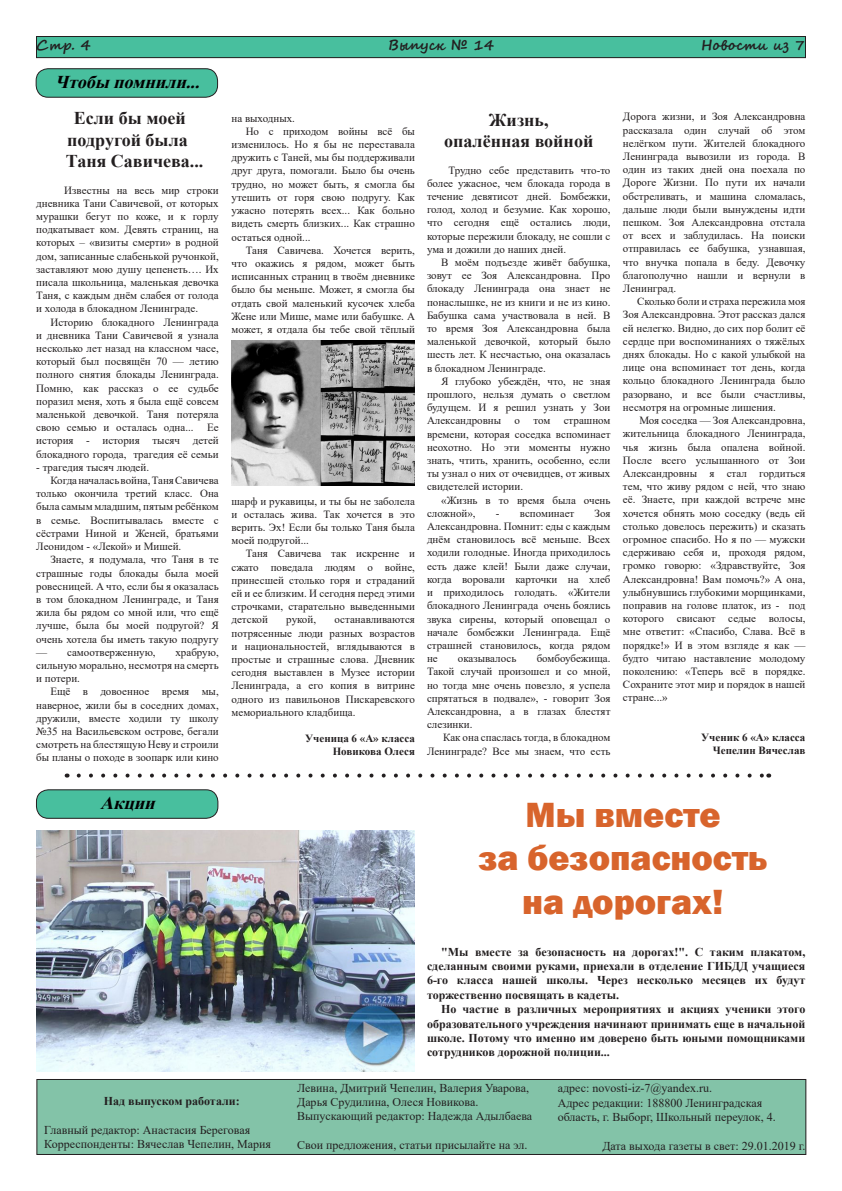
<style>
.page{position:relative;width:842px;height:1191px;background:#fff}
.page>*{position:absolute;margin:0;border:0;box-sizing:border-box;transform-origin:0 0}
.t1{font:800 36px "Franklin Gothic";color:#d8642c}
.t2{font:700 18px "Times New Roman";color:#231f20}
.t3{font:italic 700 18px "Times New Roman";color:#000001}
.t4{font:700 14px "Segoe Script";color:#231f20}
.t5{font:700 12px/14.4px "Times New Roman";color:#231f20;text-align:justify}
.t6{font:12px/14.4px "Times New Roman";color:#231f20}
.t7{font:11px/13.2px "Times New Roman";color:#231f20;text-align:justify}
.t8{font:700 11px "Times New Roman";color:#231f20}
</style>
<div class="page">
<div style="left:36px;top:36px;width:769px;height:22px;background:#48bf9e"></div>
<div style="left:36px;top:36px;width:770px;height:22px;border:1px solid #231f20"></div>
<div style="left:37px;top:1079px;width:769px;height:75px;background:#83c3a8"></div>
<div style="left:36px;top:1079px;width:770px;height:76px;border:1px solid #231f20"></div>
<div style="left:36px;top:69px;width:182px;height:28px;background:#48bf9e;border-radius:12px"></div>
<div style="left:36px;top:68px;width:182px;height:30px;border:1px solid #231f20;border-radius:12px"></div>
<img style="left:231px;top:340px;width:184px;height:146px">
<div style="left:36px;top:790px;width:182px;height:28px;background:#48bf9e;border-radius:12px"></div>
<div style="left:36px;top:789px;width:182px;height:30px;border:1px solid #231f20;border-radius:12px"></div>
<img style="left:37px;top:830px;width:378px;height:241px">
<svg style="left:79px;top:773px;width:683px;height:4px"></svg>
<p class="t4" style="left:36px;top:34px;width:56px">Стр. 4</p>
<p class="t4" style="left:388px;top:33px;width:107px">Выпуск № 14</p>
<p class="t4" style="left:701px;top:33px;width:105px">Новости из 7</p>
<p class="t3" style="left:55px;top:69px;width:153px">Чтобы помнили...</p>
<p class="t2" style="left:74px;top:105px;width:113px">Если бы моей</p>
<p class="t2" style="left:67px;top:126px;width:122px">подругой была</p>
<p class="t2" style="left:66px;top:148px;width:139px">Таня Савичева...</p>
<p class="t7" style="left:36px;top:183px;width:184px;text-indent:28px">Известны на весь мир строки дневника Тани Савичевой, от которых мурашки бегут по коже, и к горлу подкатывает ком. Девять страниц, на которых – «визиты смерти» в родной дом, записанные слабенькой ручонкой, заставляют мою душу цепенеть…. Их писала школьница, маленькая девочка Таня, с каждым днём слабея от голода и холода в блокадном Ленинграде.</p>
<p class="t7" style="left:36px;top:315px;width:184px;text-indent:14px">Историю блокадного Ленинграда и дневника Тани Савичевой я узнала несколько лет назад на классном часе, который был посвящён 70 — летию полного снятия блокады Ленинграда.<br>Помню, как рассказ о ее судьбе поразил меня, хоть я была ещё совсем маленькой девочкой. Таня потеряла свою семью и осталась одна... Ее история - история тысяч детей блокадного города, трагедия её семьи</p>
<p class="t7" style="left:36px;top:460px;width:114px">- трагедия тысяч людей.</p>
<p class="t7" style="left:36px;top:473px;width:184px;text-indent:14px">Когда началась война, Таня Савичева только окончила третий класс. Она была самым младшим, пятым ребёнком в семье. Воспитывалась вместе с сёстрами Ниной и Женей, братьями Леонидом - «Лекой» и Мишей.</p>
<p class="t7" style="left:36px;top:552px;width:184px;text-indent:14px">Знаете, я подумала, что Таня в те страшные годы блокады была моей ровесницей. А что, если бы я оказалась в том блокадном Ленинграде, и Таня жила бы рядом со мной или, что ещё лучше, была бы моей подругой? Я очень хотела бы иметь такую подругу</p>
<p class="t7" style="left:36px;top:645px;width:121px">— самоотверженную,</p>
<p class="t7" style="left:36px;top:645px;width:184px;text-indent:139px">храбрую, сильную морально, несмотря на смерть и потери.</p>
<p class="t7" style="left:36px;top:684px;width:184px;text-indent:14px">Ещё в довоенное время мы, наверное, жили бы в соседних домах, дружили, вместе ходили ту школу №35 на Васильевском острове, бегали смотреть на блестящую Неву и строили бы планы о походе в зоопарк или кино</p>
<p class="t7" style="left:231px;top:111px;width:65px">на выходных.</p>
<p class="t7" style="left:231px;top:124px;width:185px;text-indent:14px">Но с приходом войны всё бы изменилось. Но я бы не переставала дружить с Таней, мы бы поддерживали друг друга, помогали. Было бы очень трудно, но может быть, я смогла бы утешить от горя свою подругу. Как ужасно потерять всех... Как больно видеть смерть близких... Как страшно остаться одной...</p>
<p class="t7" style="left:231px;top:243px;width:185px;text-indent:14px">Таня Савичева. Хочется верить, что окажись я рядом, может быть исписанных страниц в твоём дневнике было бы меньше. Может, я смогла бы отдать свой маленький кусочек хлеба Жене или Мише, маме или бабушке. А может, я отдала бы тебе свой тёплый</p>
<p class="t7" style="left:231px;top:494px;width:185px">шарф и рукавицы, и ты бы не заболела и осталась жива. Так хочется в это верить. Эх! Если бы только Таня была моей подругой...</p>
<p class="t7" style="left:231px;top:547px;width:185px;text-indent:14px">Таня Савичева так искренне и сжато поведала людям о войне, принесшей столько горя и страданий ей и ее близким. И сегодня перед этими строчками, старательно выведенными детской</p>
<p class="t7" style="left:286px;top:613px;width:31px">рукой,</p>
<p class="t7" style="left:231px;top:613px;width:185px;text-indent:103px">останавливаются потрясенные люди разных возрастов и национальностей, вглядываются в простые и страшные слова. Дневник сегодня выставлен в Музее истории Ленинграда, а его копия в витрине одного из павильонов Пискаревского мемориального кладбища.</p>
<p class="t8" style="left:305px;top:730px;width:111px">Ученица 6 «А» класса</p>
<p class="t8" style="left:333px;top:744px;width:84px">Новикова Олеся</p>
<p class="t2" style="left:489px;top:106px;width:61px">Жизнь,</p>
<p class="t2" style="left:444px;top:128px;width:151px">опалённая войной</p>
<p class="t7" style="left:427px;top:163px;width:185px;text-indent:21px">Трудно себе представить что-то более ужасное, чем блокада города в течение девятисот дней. Бомбежки, голод, холод и безумие. Как хорошо, что сегодня ещё остались люди, которые пережили блокаду, не сошли с ума и дожили до наших дней.</p>
<p class="t7" style="left:427px;top:255px;width:185px;text-indent:14px">В моём подъезде живёт бабушка, зовут ее Зоя Александровна. Про блокаду Ленинграда она знает не понаслышке, не из книги и не из кино.<br>Бабушка сама участвовала в ней. В то время Зоя Александровна была маленькой девочкой, который было шесть лет. К несчастью, она оказалась в блокадном Ленинграде.</p>
<p class="t7" style="left:427px;top:374px;width:185px;text-indent:14px">Я глубоко убеждён, что, не зная прошлого, нельзя думать о светлом будущем. И я решил узнать у Зои Александровны о том страшном времени, которая соседка вспоминает неохотно. Но эти моменты нужно знать, чтить, хранить, особенно, если ты узнал о них от очевидцев, от живых свидетелей истории.</p>
<p class="t7" style="left:427px;top:493px;width:185px;text-indent:14px">«Жизнь в то время была очень сложной»,</p>
<p class="t7" style="left:427px;top:506px;width:185px;text-indent:168px">Зоя Александровна. Помнит: еды с каждым днём становилось всё меньше. Всех ходили голодные. Иногда приходилось есть даже клей! Были даже случаи, когда воровали карточки на хлеб и приходилось голодать. «Жители блокадного Ленинграда очень боялись звука сирены, который оповещал о начале бомбежки Ленинграда. Ещё страшней становилось, когда рядом не</p>
<p class="t7" style="left:496px;top:506px;width:80px">- вспоминает</p>
<p class="t7" style="left:427px;top:651px;width:185px;text-indent:110px">бомбоубежища.<br>Такой случай произошел и со мной, но тогда мне очень повезло, я успела спрятаться в подвале», - говорит Зоя Александровна, а в глазах блестят слезинки.</p>
<p class="t7" style="left:427px;top:730px;width:185px;text-align:right">Как она спаслась тогда, в блокадном<br>Ленинграде? Все мы знаем, что есть</p>
<p class="t7" style="left:458px;top:651px;width:60px">оказывалось</p>
<p class="t7" style="left:623px;top:110px;width:184px">Дорога жизни, и Зоя Александровна рассказала один случай об этом нелёгком пути. Жителей блокадного Ленинграда вывозили из города. В один из таких дней она поехала по Дороге Жизни. По пути их начали обстреливать, и машина сломалась, дальше люди были вынуждены идти пешком. Зоя Александровна отстала от всех и заблудилась. На поиски отправилась ее бабушка, узнавшая, что внучка попала в беду. Девочку благополучно нашли и вернули в Ленинград.</p>
<p class="t7" style="left:623px;top:295px;width:184px;text-indent:14px">Сколько боли и страха пережила моя Зоя Александровна. Этот рассказ дался ей нелегко. Видно, до сих пор болит её сердце при воспоминаниях о тяжёлых днях блокады. Но с какой улыбкой на лице она вспоминает тот день, когда кольцо блокадного Ленинграда было разорвано, и все были счастливы, несмотря на огромные лишения.</p>
<p class="t7" style="left:623px;top:413px;width:184px;text-indent:16px">Моя соседка — Зоя Александровна, жительница блокадного Ленинграда, чья жизнь была опалена войной.<br>После всего услышанного от Зои Александровны я стал гордиться тем, что живу рядом с ней, что знаю её. Знаете, при каждой встрече мне хочется обнять мою соседку (ведь ей столько довелось пережить) и сказать огромное спасибо. Но я по — мужски сдерживаю себя и, проходя рядом, громко говорю: «Здравствуйте, Зоя Александровна! Вам помочь?» А она, улыбнувшись глубокими морщинками, поправив на голове платок, из - под которого свисают седые волосы, мне ответит: «Спасибо, Слава. Всё в порядке!» И в этом взгляде я как — будто читаю наставление молодому поколению: «Теперь всё в порядке.<br>Сохраните этот мир и порядок в нашей стране...»</p>
<p class="t8" style="left:701px;top:729px;width:106px">Ученик 6 «А» класса</p>
<p class="t8" style="left:713px;top:742px;width:94px">Чепелин Вячеслав</p>
<p class="t3" style="left:100px;top:790px;width:63px">Акции</p>
<p class="t1" style="left:525px;top:791px;width:197px">Мы вместе</p>
<p class="t1" style="left:478px;top:835px;width:291px">за безопасность</p>
<p class="t1" style="left:522px;top:878px;width:203px">на дорогах!</p>
<p class="t5" style="left:427px;top:944px;width:380px;text-indent:14px">"Мы вместе за безопасность на дорогах!". С таким плакатом, сделанным своими руками, приехали в отделение ГИБДД учащиеся 6-го класса нашей школы. Через несколько месяцев их будут торжественно посвящать в кадеты.</p>
<p class="t5" style="left:427px;top:1001px;width:380px;text-indent:14px">Но частие в различных мероприятиях и акциях ученики этого образовательного учреждения начинают принимать еще в начальной школе. Потому что именно им доверено быть юными помощниками сотрудников дорожной полиции...</p>
<p class="t5" style="left:104px;top:1093px;width:137px">Над выпуском работали:</p>
<p class="t6" style="left:44px;top:1122px;width:207px">Главный редактор: Анастасия Береговая</p>
<p class="t6" style="left:44px;top:1136px;width:228px">Корреспонденты: Вячеслав Чепелин, Мария</p>
<p class="t6" style="left:297px;top:1080px;width:233px">Левина, Дмитрий Чепелин, Валерия Уварова,<br>Дарья Срудилина, Олеся Новикова.</p>
<p class="t6" style="left:297px;top:1108px;width:237px">Выпускающий редактор: Надежда Адылбаева</p>
<p class="t6" style="left:297px;top:1137px;width:232px">Свои предложения, статьи присылайте на эл.</p>
<p class="t6" style="left:558px;top:1080px;width:156px">адрес: novosti-iz-7@yandex.ru.</p>
<p class="t6" style="left:558px;top:1095px;width:206px">Адрес редакции: 188800 Ленинградская</p>
<p class="t6" style="left:558px;top:1109px;width:220px">область, г. Выборг, Школьный переулок, 4.</p>
<p class="t6" style="left:602px;top:1138px;width:204px">Дата выхода газеты в свет: 29.01.2019 г.</p>
</div>
